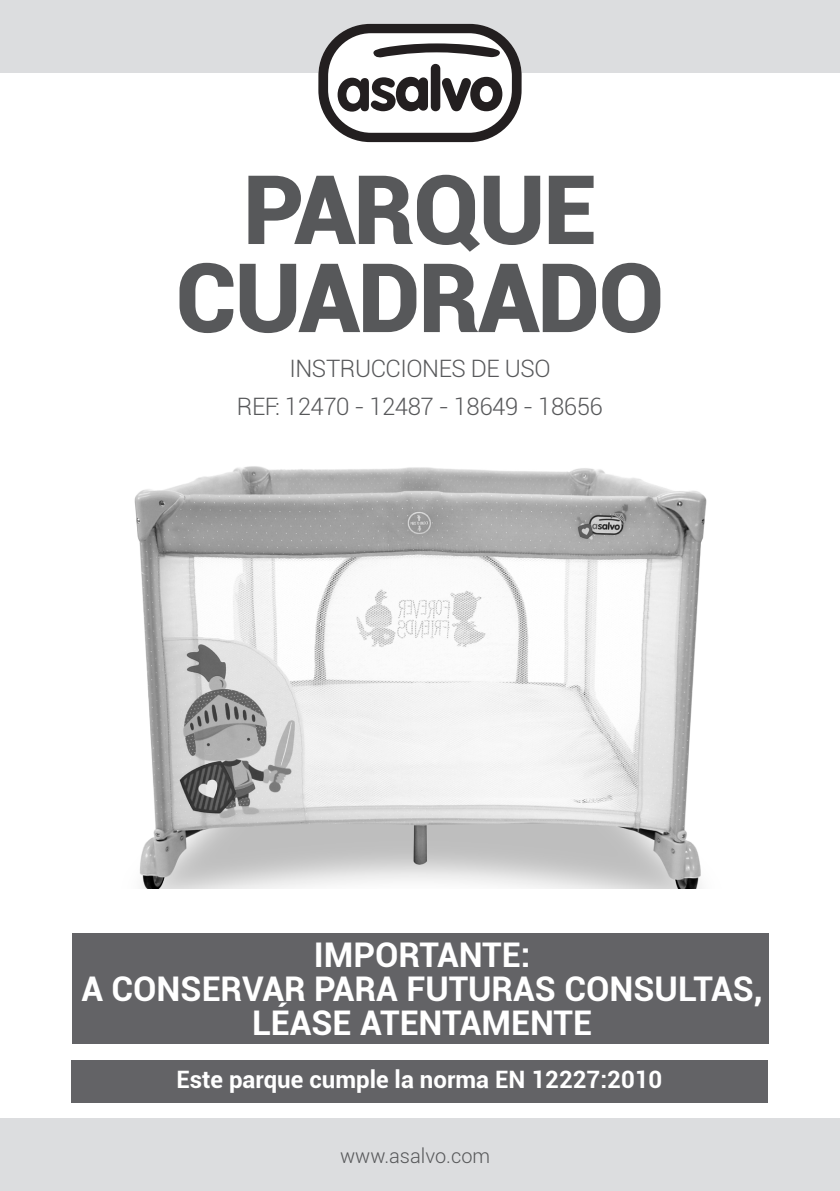
<style>
.page{position:relative;width:840px;height:1191px;background:#fff}
.page>*{position:absolute;margin:0;border:0;box-sizing:border-box;transform-origin:0 0}
.t1{font:900 96px/88px "Roboto";letter-spacing:-.02em;color:#57585a;text-align:center}
.t2{font:700 34px/34px "Roboto";color:#fff;text-align:center}
.t3{font:300 24px/37.6px "Roboto";letter-spacing:-.02em;color:#57585a;text-align:center}
.t4{font:700 24px "Roboto";color:#fff}
.t5{font:300 20px "Roboto";color:#57585a}
</style>
<div class="page">
<img style="left:134px;top:466px;width:573px;height:422px">
<div style="left:0;top:0;width:839px;height:72px;background:#dcdddf"></div>
<div style="left:0;top:1119px;width:839px;height:72px;background:#dcdddf"></div>
<div style="left:71px;top:1060px;width:696px;height:43px;background:#636366"></div>
<div style="left:72px;top:933px;width:695px;height:110px;background:#636366"></div>
<svg style="left:318px;top:24px;width:203px;height:118px"></svg>
<h1 class="t1" style="left:175px;top:162px;width:490px">PARQUE<br>CUADRADO</h1>
<p class="t3" style="left:237px;top:349px;width:367px">INSTRUCCIONES DE USO<br>REF: 12470 - 12487 - 18649 - 18656</p>
<p class="t2" style="left:81px;top:936px;width:682px">IMPORTANTE:<br>A CONSERVAR PARA FUTURAS CONSULTAS,<br>LÉASE ATENTAMENTE</p>
<p class="t4" style="left:176px;top:1062px;width:487px">Este parque cumple la norma EN 12227:2010</p>
<p class="t5" style="left:340px;top:1141px;width:151px">www.asalvo.com</p>
</div>
